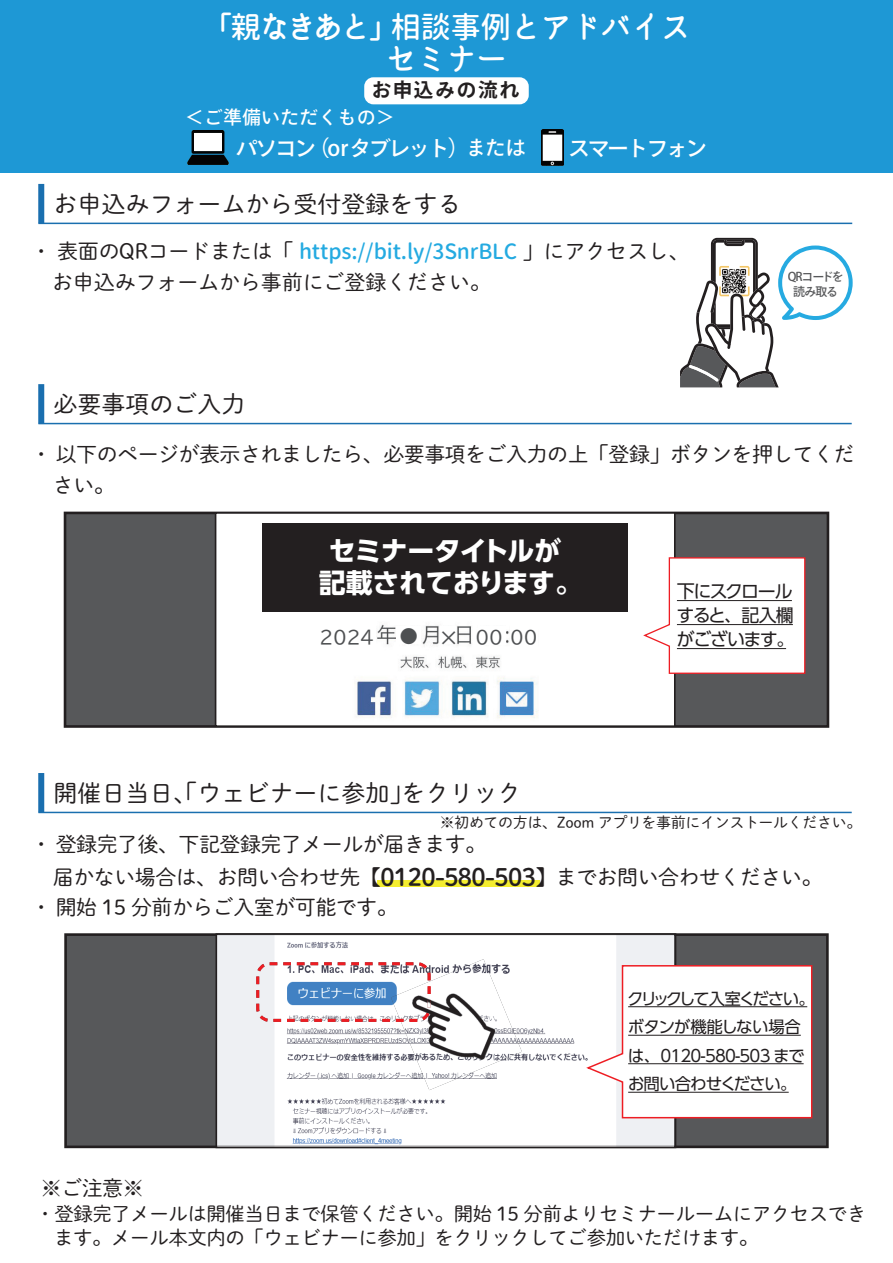
<style>
.page{position:relative;width:893px;height:1263px;background:#fff}
.page>*{position:absolute;margin:0;border:0;box-sizing:border-box;transform-origin:0 0}
.t1{font:500 30px/31.5px "irohamaru";color:#fff;text-align:center}
.t2{font:27px/31.5px "BIZ UDP Shin Go Bold";color:#fff;text-align:center}
.t3{font:24px "DNP Shuei M Go Std L";color:#231f20}
.t4{font:500 21.75px "Ryo Gothic Plus N";letter-spacing:-.1em;color:#fff}
.t5{font:21px/31.5px "DNP Shuei M Go Std L";letter-spacing:-.025em;color:#231f20}
.t6{font:500 21px "irohamaru";letter-spacing:-.005em;color:#24aae1}
.t7{font:21px "DNP Shuei M Go Std L";letter-spacing:-.005em;color:#231f20}
.t8{font:19.5px/24px "DNP Shuei M Go Std L";letter-spacing:-.025em;color:#231f20}
.t9{font:700 19.5px "Ryo Gothic Plus N";letter-spacing:.1em;color:#231f20}
.t10{font:500 18.45px "Ryo Gothic Plus N";letter-spacing:.035em;color:#fff}
.t11{font:18px/24px "BIZ UDP Shin Go";letter-spacing:-.05em;color:#231f20;text-align:justify}
.t12{font:18px "BIZ UDP Gothic";color:#4e5052}
.t13{font:16.5px/28.5px "BIZ UDP Shin Go";letter-spacing:-.05em;color:#231f20}
.t14{font:15px "DNP Shuei M Go Std L";letter-spacing:-.025em;color:#231f20}
.t15{font:500 12px/15px "Ryo Gothic Plus N";letter-spacing:-.1em;color:#57585a;text-align:center}
.s1{font-size:19.8px}
.s2{font-family:"DNP Shuei M Go Std L";font-weight:400;color:#231f20}
.s3{font-family:"BIZ UDP Shin Go";font-size:21px}
.s4{font-family:"DNP Shuei M Go Std B";font-size:24px}
</style>
<div class="page">
<div style="left:0;top:0;width:893px;height:172px;background:#1e98d5"></div>
<div style="left:364px;top:77px;width:165px;height:27px;background:#fff;border-radius:9px"></div>
<div style="left:38px;top:384px;width:6px;height:40px;background:#1a6faf"></div>
<hr style="left:38px;top:423px;width:814px;height:1px;background:#1a6faf">
<div style="left:38px;top:184px;width:6px;height:39px;background:#1a6faf"></div>
<hr style="left:38px;top:223px;width:814px;height:1px;background:#1a6faf">
<div style="left:64px;top:512px;width:765px;height:216px;background:#57585a;border:3px solid #231f20"></div>
<div style="left:216px;top:513px;width:459px;height:213px;background:#fff"></div>
<img style="left:355px;top:624px;width:183px;height:94px">
<div style="left:215px;top:512px;width:461px;height:215px;border:2px solid #231f20"></div>
<svg style="left:643px;top:557px;width:163px;height:117px"></svg>
<hr style="left:677px;top:600px;width:115px;height:1px;background:#231f20">
<hr style="left:677px;top:624px;width:116px;height:1px;background:#231f20">
<hr style="left:677px;top:648px;width:109px;height:1px;background:#231f20">
<div style="left:263px;top:523px;width:365px;height:88px;background:#231f20"></div>
<div style="left:397px;top:626px;width:24px;height:18px;background:#fff"></div>
<div style="left:440px;top:626px;width:16px;height:18px;background:#fff"></div>
<div style="left:321px;top:626px;width:55px;height:21px;background:#fff"></div>
<div style="left:478px;top:626px;width:28px;height:18px;background:#fff"></div>
<div style="left:510px;top:620px;width:26px;height:29px;background:#fff"></div>
<div style="left:38px;top:773px;width:6px;height:39px;background:#1a6faf"></div>
<hr style="left:38px;top:812px;width:814px;height:1px;background:#1a6faf">
<div style="left:377px;top:880px;width:163px;height:7px;background:#f4ed2f"></div>
<img style="left:541px;top:130px;width:22px;height:35px">
<img style="left:187px;top:131px;width:41px;height:33px">
<div style="left:194px;top:133px;width:27px;height:18px;background:#fff"></div>
<svg style="left:64px;top:933px;width:765px;height:215px;background:#545557"></svg>
<img style="left:218px;top:936px;width:455px;height:209px">
<svg style="left:256px;top:962px;width:135px;height:60px"></svg>
<img style="left:391px;top:959px;width:131px;height:131px">
<img style="left:400px;top:986px;width:31px;height:36px">
<div style="left:215px;top:933px;width:461px;height:215px;border:2px solid #231f20"></div>
<svg style="left:584px;top:964px;width:229px;height:155px"></svg>
<hr style="left:628px;top:1006px;width:179px;height:1px;background:#231f20">
<hr style="left:628px;top:1035px;width:173px;height:1px;background:#231f20">
<hr style="left:628px;top:1063px;width:176px;height:1px;background:#231f20">
<hr style="left:628px;top:1092px;width:161px;height:1px;background:#231f20">
<svg style="left:680px;top:238px;width:173px;height:150px"></svg>
<div style="left:788px;top:271px;width:54px;height:11px;background:#fff"></div>
<div style="left:794px;top:285px;width:42px;height:12px;background:#fff"></div>
<h1 class="t1" style="left:202px;top:11px;width:490px">「親なきあと」相談事例とアドバイスセミナー</h1>
<p class="t9" style="left:372px;top:77px;width:149px">お申込みの流れ</p>
<p class="t10" style="left:185px;top:106px;width:211px">＜ご準備いただくもの＞</p>
<p class="t4" style="left:236px;top:134px;width:291px">パソコン（orタブレット）<span class="s1">または</span></p>
<p class="t4" style="left:568px;top:134px;width:141px">スマートフォン</p>
<p class="t3" style="left:54px;top:186px;width:410px">お申込みフォームから受付登録をする</p>
<p class="t6" style="left:31px;top:236px;width:661px"><span class="s2">・ 表面のQRコードまたは「</span> https://bit.ly/3SnrBLC <span class="s2">」にアクセスし、</span></p>
<p class="t7" style="left:52px;top:267px;width:440px">お申込みフォームから事前にご登録ください。</p>
<p class="t3" style="left:54px;top:386px;width:193px">必要事項のご入力</p>
<p class="t15" style="left:788px;top:269px;width:58px">QRコードを読み取る</p>
<p class="t5" style="left:53px;top:437px;width:803px;text-indent:-22px">・ 以下のページが表示されましたら、必要事項をご入力の上「登録」ボタンを押してください。</p>
<p class="t2" style="left:319px;top:535px;width:254px">セミナータイトルが記載されております。</p>
<p class="t12" style="left:320px;top:628px;width:56px">２０２4</p>
<p class="t12" style="left:400px;top:628px;width:139px">● <span class="s3">×</span> ００００</p>
<p class="t3" style="left:54px;top:775px;width:470px">開催日当日、「ウェビナーに参加」をクリック</p>
<p class="t11" style="left:677px;top:580px;width:118px">下にスクロールすると、記入欄がございます。</p>
<p class="t14" style="left:440px;top:811px;width:423px">※初めての方は、Zoom アプリを事前にインストールください。</p>
<p class="t5" style="left:53px;top:827px;width:771px;line-height:33px;text-indent:-22px">・ 登録完了後、下記登録完了メールが届きます。<br>届かない場合は、お問い合わせ先【<span class="s4">0120-580-503</span>】までお問い合わせください。</p>
<p class="t5" style="left:31px;top:890px;width:369px">・ 開始 15 分前からご入室が可能です。</p>
<p class="t13" style="left:628px;top:984px;width:181px">クリックして入室ください。ボタンが機能しない場合は、 0120-580-503 までお問い合わせください。</p>
<p class="t5" style="left:41px;top:1171px;width:104px">※ご注意※</p>
<p class="t8" style="left:54px;top:1201px;width:813px;text-indent:-19px">・ 登録完了メールは開催当日まで保管ください。開始 15 分前よりセミナールームにアクセスできます。メール本文内の「ウェビナーに参加」をクリックしてご参加いただけます。</p>
</div>
